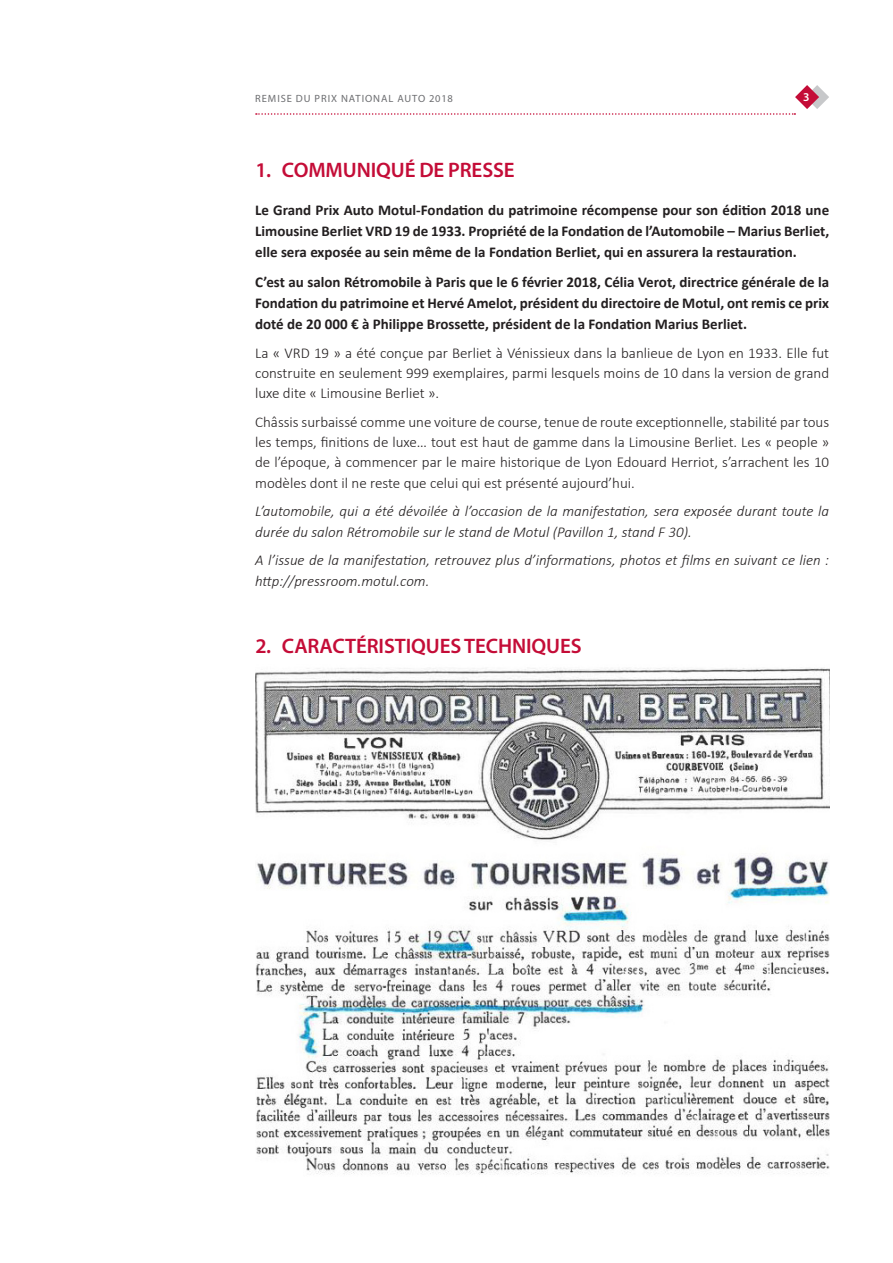
<style>
.page{position:relative;width:893px;height:1263px;background:#fff}
.page>*{position:absolute;margin:0;border:0;box-sizing:border-box;transform-origin:0 0}
.t1{font:600 21px "Myriad Pro";letter-spacing:-.005em;color:#c40c37}
.CORPS_DE_TEXTE{font:300 15px/20.2px "Calibri";color:#231f20;text-align:justify}
.CHAPO{font:700 15px/21px "Calibri";color:#231f20;text-align:justify}
.CORPS_DE_TEXTE-2{font:italic 300 15px/20.2px "Calibri";color:#231f20}
.t2{font:600 12px "Myriad Pro";color:#fff}
.t3{font:10.5px "Myriad Pro";letter-spacing:.09em;color:#6c6d70}
</style>
<div class="page">
<svg style="left:256px;top:85px;width:573px;height:30px"></svg>
<img style="left:255px;top:668px;width:574px;height:507px">
<p class="t3" style="left:255px;top:92px;width:199px">REMISE DU PRIX NATIONAL AUTO 2018</p>
<p class="t2" style="left:803px;top:89px;width:8px">3</p>
<p class="t1" style="left:255px;top:157px;width:261px">1. COMMUNIQUÉ DE PRESSE</p>
<p class="CHAPO" style="left:255px;top:200px;width:576px">Le Grand Prix Auto Motul-Fondation du patrimoine récompense pour son édition 2018 une Limousine Berliet VRD 19 de 1933. Propriété de la Fondation de l’Automobile – Marius Berliet, elle sera exposée au sein même de la Fondation Berliet, qui en assurera la restauration.</p>
<p class="CHAPO" style="left:255px;top:271px;width:576px">C’est au salon Rétromobile à Paris que le 6 février 2018, Célia Verot, directrice générale de la Fondation du patrimoine et Hervé Amelot, président du directoire de Motul, ont remis ce prix doté de 20 000 € à Philippe Brossette, président de la Fondation Marius Berliet.</p>
<p class="CORPS_DE_TEXTE" style="left:255px;top:342px;width:576px">La « VRD 19 » a été conçue par Berliet à Vénissieux dans la banlieue de Lyon en 1933. Elle fut construite en seulement 999 exemplaires, parmi lesquels moins de 10 dans la version de grand luxe dite « Limousine Berliet ».</p>
<p class="CORPS_DE_TEXTE" style="left:255px;top:412px;width:576px">Châssis surbaissé comme une voiture de course, tenue de route exceptionnelle, stabilité par tous les temps, finitions de luxe… tout est haut de gamme dans la Limousine Berliet. Les « people » de l’époque, à commencer par le maire historique de Lyon Edouard Herriot, s’arrachent les 10 modèles dont il ne reste que celui qui est présenté aujourd’hui.</p>
<p class="CORPS_DE_TEXTE-2" style="left:255px;top:501px;width:576px">L’automobile, qui a été dévoilée à l’occasion de la manifestation, sera exposée durant toute la durée du salon Rétromobile sur le stand de Motul (Pavillon 1, stand F 30).</p>
<p class="CORPS_DE_TEXTE-2" style="left:255px;top:550px;width:576px">A l’issue de la manifestation, retrouvez plus d’informations, photos et films en suivant ce lien : http://pressroom.motul.com.</p>
<p class="t1" style="left:255px;top:633px;width:328px">2. CARACTÉRISTIQUES TECHNIQUES</p>
</div>
